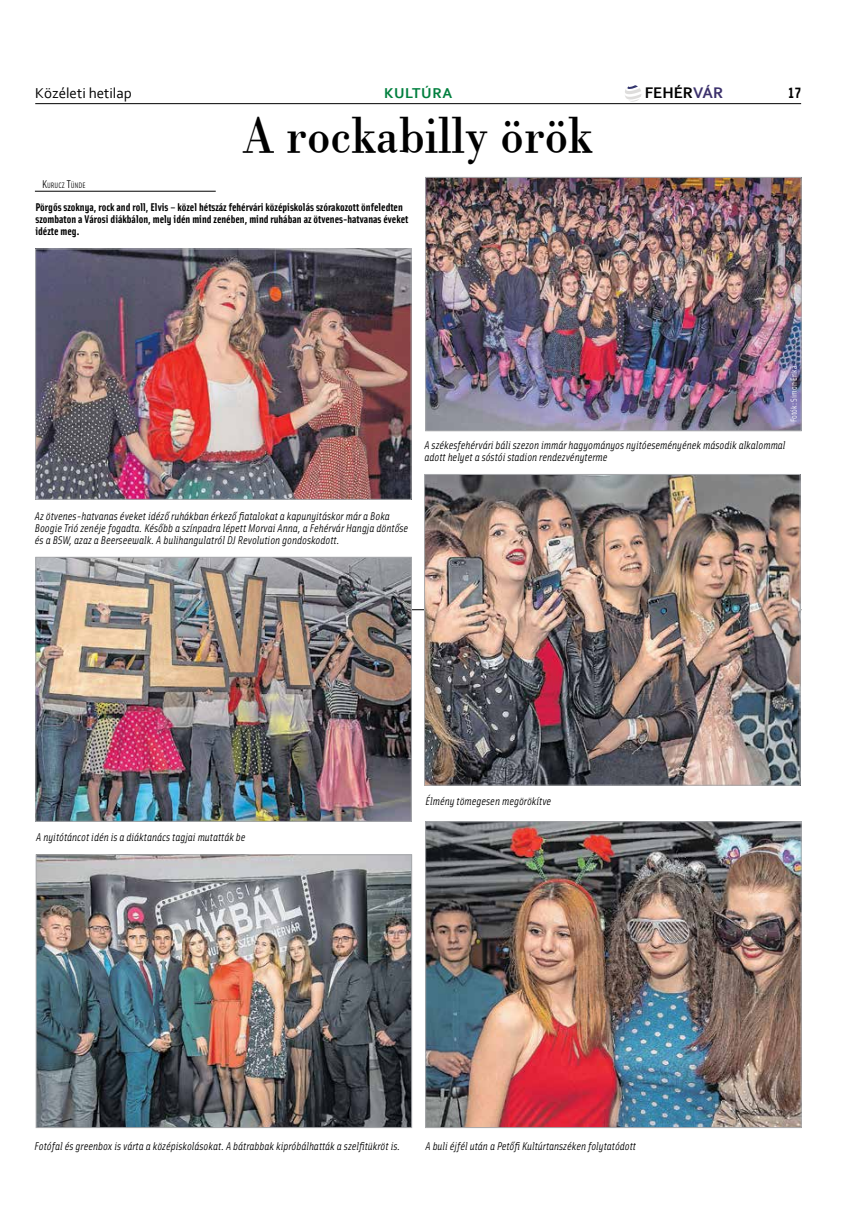
<style>
.page{position:relative;width:851px;height:1205px;background:#fff}
.page>*{position:absolute;margin:0;border:0;box-sizing:border-box;transform-origin:0 0}
.t1{font:52.5px "Bodoni PFL";color:#000;scale:.9 1}
.t2{font:700 16.12px "Corbel";color:#000}
.t3{font:15px "Corbel";color:#000}
.t4{font:700 15px "Corbel";letter-spacing:.04em;color:#007f3e}
.t5{font:700 15px "Solex";color:#000}
.t6{font:italic 11.25px/11.9px "Solex";color:#000}
.t7{font:700 11.25px/11.9px "Solex";color:#000}
.t8{font:8.75px "Solex";color:#fff}
.t9{font:7.88px "Solex";color:#000}
.s1{color:#3c316c}
.s2{font-size:11.25px}
</style>
<div class="page">
<hr style="left:35px;top:103px;width:766px;height:1px;background:#000">
<svg style="left:625px;top:85px;width:16px;height:17px"></svg>
<hr style="left:35px;top:609px;width:766px;height:1px;background:#000">
<hr style="left:35px;top:191px;width:181px;height:1px;background:#000">
<img style="left:427px;top:179px;width:372px;height:250px">
<div style="left:425px;top:177px;width:376px;height:254px;border:1px solid #a7a9ac"></div>
<img style="left:37px;top:251px;width:372px;height:246px">
<div style="left:35px;top:249px;width:376px;height:250px;border:1px solid #a7a9ac"></div>
<img style="left:38px;top:559px;width:371px;height:260px">
<div style="left:36px;top:557px;width:375px;height:264px;border:1px solid #a7a9ac"></div>
<img style="left:426px;top:476px;width:372px;height:307px">
<div style="left:424px;top:474px;width:376px;height:311px;border:1px solid #a7a9ac"></div>
<img style="left:38px;top:856px;width:372px;height:270px">
<div style="left:36px;top:854px;width:376px;height:274px;border:1px solid #a7a9ac"></div>
<img style="left:427px;top:823px;width:372px;height:303px">
<div style="left:425px;top:821px;width:376px;height:307px;border:1px solid #a7a9ac"></div>
<h2 class="t2" style="left:644px;top:83px;width:78px">FEHÉR<span class="s1">VÁR</span></h2>
<h3 class="t3" style="left:35px;top:84px;width:98px">Közéleti hetilap</h3>
<h3 class="t4" style="left:384px;top:84px;width:70px">KULTÚRA</h3>
<h3 class="t5" style="left:788px;top:83px;width:14px">17</h3>
<h1 class="t1" style="left:243px;top:98px;width:392px">A rockabilly örök</h1>
<p class="t9" style="left:42px;top:180px;width:45px"><span class="s2">K</span>URUCZ <span class="s2">T</span>ÜNDE</p>
<p class="t7" style="left:35px;top:201px;width:374px">Pörgős szoknya, rock and roll, Elvis – közel hétszáz fehérvári középiskolás szórakozott önfeledten szombaton a Városi diákbálon, mely idén mind zenében, mind ruhában az ötvenes-hatvanas éveket idézte meg.</p>
<p class="t8" style="left:788px;top:422px;width:58px;rotate:-90deg">Fotók: Simon Erika</p>
<p class="t6" style="left:424px;top:438px;width:362px">A székesfehérvári báli szezon immár hagyományos nyitóeseményének második alkalommal adott helyet a sóstói stadion rendezvényterme</p>
<p class="t6" style="left:35px;top:510px;width:375px">Az ötvenes-hatvanas éveket idéző ruhákban érkező fiatalokat a kapunyitáskor már a Boka<br>Boogie Trió zenéje fogadta. Később a színpadra lépett Morvai Anna, a Fehérvár Hangja döntőse és a BSW, azaz a Beerseewalk. A bulihangulatról DJ Revolution gondoskodott.</p>
<p class="t6" style="left:36px;top:830px;width:211px">A nyitótáncot idén is a diáktanács tagjai mutatták be</p>
<p class="t6" style="left:425px;top:795px;width:127px">Élmény tömegesen megörökítve</p>
<p class="t6" style="left:35px;top:1139px;width:367px">Fotófal és greenbox is várta a középiskolásokat. A bátrabbak kipróbálhatták a szelfitükröt is.</p>
<p class="t6" style="left:425px;top:1139px;width:212px">A buli éjfél után a Petőfi Kultúrtanszéken folytatódott</p>
</div>
